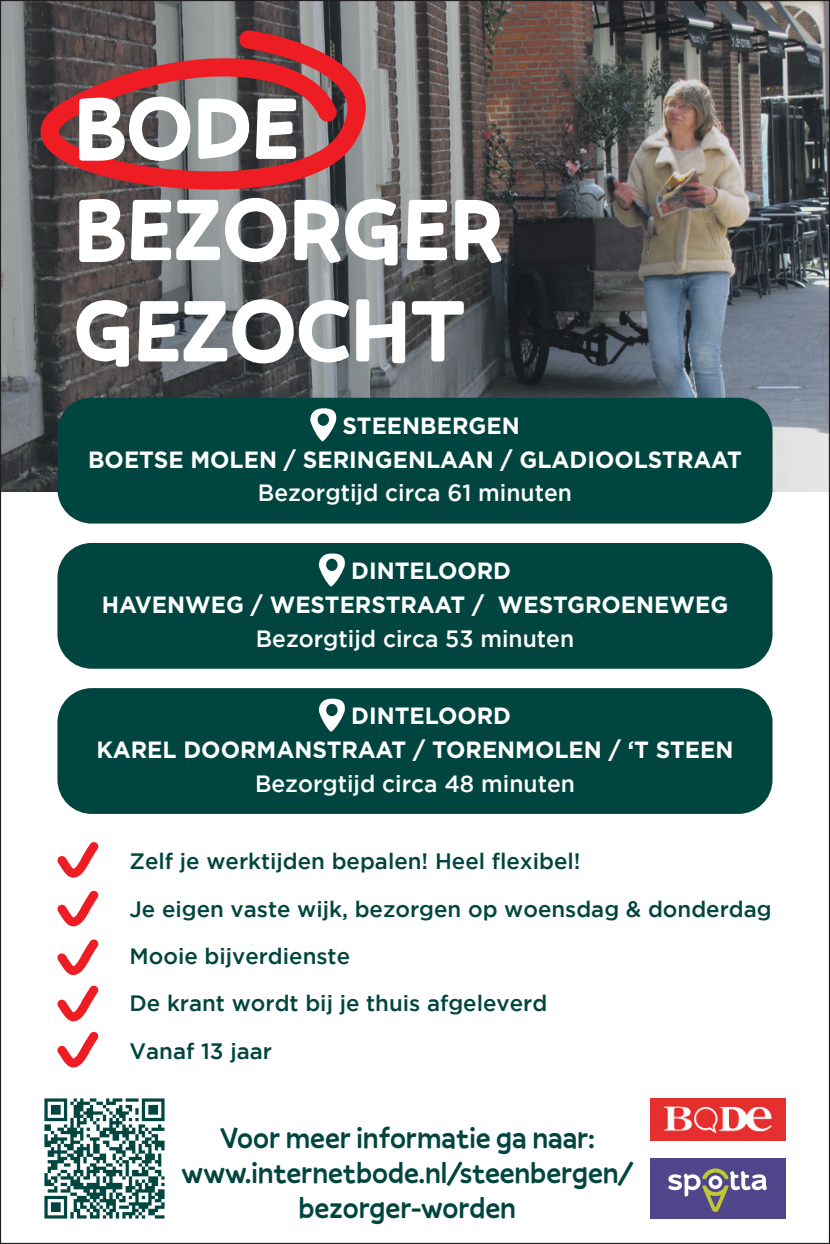
<style>
.page{position:relative;width:830px;height:1244px;background:#fff}
.page>*{position:absolute;margin:0;border:0;box-sizing:border-box;transform-origin:0 0}
.t1{font:700 90px/101.2px "Pally";color:#fff}
.t2{font:500 29.25px/35.1px "Pally";color:#00453f;text-align:center}
.t3{font:700 23.4px/34px "Gotham";color:#fff}
.t4{font:500 23.4px "Gotham";color:#fff}
.t5{font:500 22.28px/47.2px "Gotham";color:#00453f}
</style>
<div class="page">
<img style="left:2px;top:2px;width:825px;height:489px">
<svg style="left:39px;top:30px;width:330px;height:160px;background:#8b5052"></svg>
<img style="left:45px;top:1098px;width:119px;height:120px">
<img style="left:650px;top:1098px;width:134px;height:43px">
<div style="left:649px;top:1158px;width:135px;height:60px;background:#50468b"></div>
<svg style="left:668px;top:1168px;width:98px;height:44px"></svg>
<svg style="left:57px;top:890px;width:42px;height:36px"></svg>
<svg style="left:57px;top:939px;width:42px;height:36px"></svg>
<svg style="left:57px;top:985px;width:42px;height:36px"></svg>
<svg style="left:57px;top:1031px;width:42px;height:36px"></svg>
<svg style="left:57px;top:842px;width:42px;height:35px"></svg>
<div style="left:57px;top:398px;width:715px;height:125px;background:#00453f;border-radius:34px"></div>
<svg style="left:310px;top:408px;width:26px;height:33px"></svg>
<div style="left:57px;top:543px;width:715px;height:126px;background:#00453f;border-radius:34px"></div>
<svg style="left:318px;top:553px;width:27px;height:33px"></svg>
<div style="left:57px;top:688px;width:715px;height:126px;background:#00453f;border-radius:34px"></div>
<svg style="left:318px;top:698px;width:27px;height:34px"></svg>
<h1 class="t1" style="left:74px;top:77px;width:431px">BODE<br>BEZORGER<br>GEZOCHT</h1>
<p class="t3" style="left:88px;top:408px;width:654px;text-indent:254px">STEENBERGEN<br>BOETSE MOLEN / SERINGENLAAN / GLADIOOLSTRAAT</p>
<p class="t4" style="left:258px;top:480px;width:315px">Bezorgtijd circa 61 minuten</p>
<p class="t3" style="left:102px;top:553px;width:627px;text-indent:249px">DINTELOORD<br>HAVENWEG / WESTERSTRAAT / WESTGROENEWEG</p>
<p class="t4" style="left:256px;top:625px;width:319px">Bezorgtijd circa 53 minuten</p>
<p class="t3" style="left:96px;top:698px;width:638px;text-indent:254px">DINTELOORD<br>KAREL DOORMANSTRAAT / TORENMOLEN / ‘T STEEN</p>
<p class="t4" style="left:255px;top:770px;width:321px">Bezorgtijd circa 48 minuten</p>
<p class="t5" style="left:129px;top:837px;width:643px">Zelf je werktijden bepalen! Heel flexibel!<br>Je eigen vaste wijk, bezorgen op woensdag &amp; donderdag Mooie bijverdienste<br>De krant wordt bij je thuis afgeleverd<br>Vanaf 13 jaar</p>
<h2 class="t2" style="left:181px;top:1120px;width:452px">Voor meer informatie ga naar: www.internetbode.nl/steenbergen/ bezorger-worden</h2>
</div>
